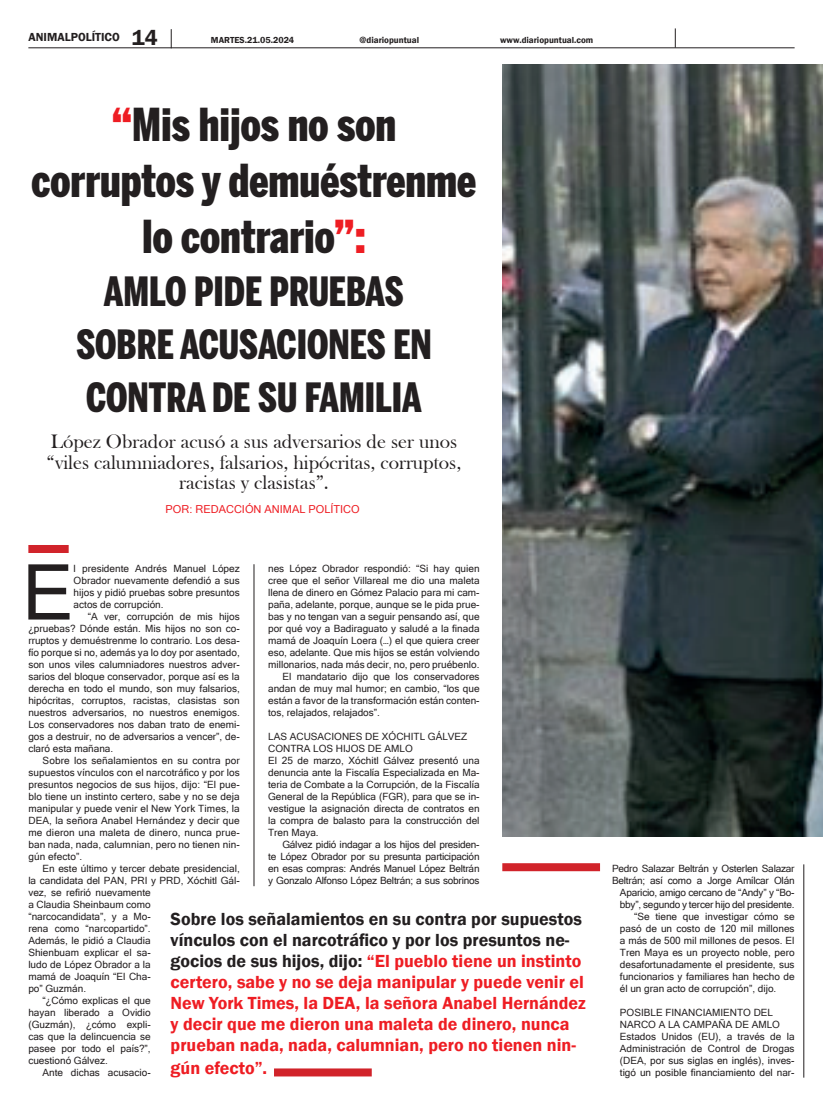
<style>
.page{position:relative;width:823px;height:1106px;background:#fff}
.page>*{position:absolute;margin:0;border:0;box-sizing:border-box;transform-origin:0 0}
.t1{font:77.1px "Microsoft Sans Serif";color:#231f20}
.t2{font:900 45px/56px "Benton Sans Comp";color:#231f20;text-align:center}
.t3{font:900 40px "Benton Sans Comp";color:#231f20}
.t4{font:600 22px "Franklin Gothic";color:#231f20}
.t5{font:20px/20px "Bask Old Face";color:#231f20;text-align:center}
.t6{font:600 18px/21px "Franklin Gothic";color:#ee1d23}
.t7{font:600 12px "Franklin Gothic";color:#231f20}
.t8{font:11px "Microsoft Sans Serif";color:#ee1d23}
.t9{font:10px/12px "Microsoft Sans Serif";color:#231f20;text-align:justify}
.t10{font:10px/12px "Microsoft Sans Serif";letter-spacing:-.02em;color:#231f20;text-align:right}
.t11{font:600 9px "Franklin Gothic";color:#231f20}
.s1{color:#ee1d23}
.s2{color:#231f20}
</style>
<div class="page">
<hr style="left:28px;top:47px;width:766px;height:1px;background:#231f20">
<svg style="left:674px;top:28px;width:1px;height:20px"></svg>
<svg style="left:171px;top:29px;width:1px;height:19px"></svg>
<img style="left:502px;top:65px;width:320px;height:771px">
<div style="left:502px;top:863px;width:97px;height:8px;background:#d1232a"></div>
<div style="left:274px;top:1068px;width:97px;height:8px;background:#d1232a"></div>
<hr style="left:253px;top:564px;width:1px;height:322px;background:#231f20">
<hr style="left:803px;top:864px;width:1px;height:213px;background:#231f20">
<div style="left:28px;top:545px;width:41px;height:8px;background:#d1232a"></div>
<p class="t7" style="left:28px;top:29px;width:93px">ANIMALPOLÍTICO</p>
<p class="t4" style="left:132px;top:25px;width:27px">14</p>
<p class="t11" style="left:211px;top:34px;width:85px">MARTES.21.05.2024</p>
<p class="t11" style="left:359px;top:34px;width:61px">@diariopuntual</p>
<p class="t11" style="left:500px;top:34px;width:95px">www.diariopuntual.com</p>
<p class="t2" style="left:112px;top:97px;width:286px"><span class="s1">“</span>Mis hijos no son</p>
<p class="t2" style="left:32px;top:153px;width:446px">corruptos y demuéstrenme lo contrario<span class="s1">”:</span></p>
<p class="t3" style="left:104px;top:268px;width:301px">AMLO PIDE PRUEBAS</p>
<p class="t3" style="left:76px;top:321px;width:357px">SOBRE ACUSACIONES EN</p>
<p class="t3" style="left:86px;top:374px;width:337px">CONTRA DE SU FAMILIA</p>
<p class="t5" style="left:47px;top:432px;width:415px">López Obrador acusó a sus adversarios de ser unos “viles calumniadores, falsarios, hipócritas, corruptos, racistas y clasistas”.</p>
<p class="t8" style="left:165px;top:502px;width:195px">POR: REDACCIÓN ANIMAL POLÍTICO</p>
<p class="t1" style="left:22px;top:542px;width:53px">E</p>
<p class="t9" style="left:74px;top:562px;width:167px">l presidente Andrés Manuel López Obrador nuevamente defendió a sus hijos y pidió pruebas sobre presuntos actos de corrupción.</p>
<p class="t9" style="left:268px;top:562px;width:213px">nes López Obrador respondió: “Si hay quien cree que el señor Villareal me dio una maleta llena de dinero en Gómez Palacio para mi cam&shy;paña, adelante, porque, aunque se le pida prue&shy;bas y no tengan van a seguir pensando así, que por qué voy a Badiraguato y saludé a la finada mamá de Joaquín Loera (…) el que quiera creer eso, adelante. Que mis hijos se están volviendo millonarios, nada más decir, no, pero pruébenlo.</p>
<p class="t9" style="left:268px;top:670px;width:213px;text-indent:14px">El mandatario dijo que los conservadores andan de muy mal humor; en cambio, “los que están a favor de la transformación están conten&shy;tos, relajados, relajados”.</p>
<p class="t9" style="left:268px;top:730px;width:201px">LAS ACUSACIONES DE XÓCHITL GÁLVEZ<br>CONTRA LOS HIJOS DE AMLO</p>
<p class="t9" style="left:268px;top:754px;width:213px">El 25 de marzo, Xóchitl Gálvez presentó una denuncia ante la Fiscalía Especializada en Ma&shy;teria de Combate a la Corrupción, de la Fiscalía General de la República (FGR), para que se in&shy;vestigue la asignación directa de contratos en la compra de balasto para la construcción del Tren Maya.</p>
<p class="t9" style="left:268px;top:838px;width:213px;text-indent:14px">Gálvez pidió indagar a los hijos del presiden&shy;te López Obrador por su presunta participación en esas compras: Andrés Manuel López Beltrán y Gonzalo Alfonso López Beltrán; a sus sobrinos</p>
<p class="t6" style="left:170px;top:908px;width:416px"><span class="s2">Sobre los señalamientos en su contra por supuestos vínculos con el narcotráfico y por los presuntos ne&shy;gocios de sus hijos, dijo:</span> “El pueblo tiene un instinto certero, sabe y no se deja manipular y puede venir el New York Times, la DEA, la señora Anabel Hernández y decir que me dieron una maleta de dinero, nunca prueban nada, nada, calumnian, pero no tienen nin-</p>
<p class="t6" style="left:170px;top:1057px;width:98px">gún efecto”.</p>
<p class="t9" style="left:28px;top:610px;width:213px;text-indent:59px">“A ver, corrupción de mis hijos ¿pruebas? Dónde están. Mis hijos no son co&shy;rruptos y demuéstrenme lo contrario. Los desa&shy;fío porque si no, además ya lo doy por asentado, son unos viles calumniadores nuestros adver&shy;sarios del bloque conservador, porque así es la derecha en todo el mundo, son muy falsarios, hipócritas, corruptos, racistas, clasistas son nuestros adversarios, no nuestros enemigos.<br>Los conservadores nos daban trato de enemi&shy;gos a destruir, no de adversarios a vencer”, de&shy;claró esta mañana.</p>
<p class="t9" style="left:28px;top:754px;width:213px;text-indent:14px">Sobre los señalamientos en su contra por supuestos vínculos con el narcotráfico y por los presuntos negocios de sus hijos, dijo: “El pue&shy;blo tiene un instinto certero, sabe y no se deja manipular y puede venir el New York Times, la DEA, la señora Anabel Hernández y decir que me dieron una maleta de dinero, nunca prue&shy;ban nada, nada, calumnian, pero no tienen nin&shy;gún efecto”.</p>
<p class="t9" style="left:28px;top:862px;width:213px;text-align:left;text-indent:14px">En este último y tercer debate presidencial, la candidata del PAN, PRI y PRD, Xóchitl Gál&shy;vez, se refirió nuevamente<br>a Claudia Sheinbaum como<br>“narcocandidata”, y a Mo-<br>rena como “narcopartido”.<br>Además, le pidió a Claudia<br>Shienbuam explicar el sa-<br>ludo de López Obrador a la<br>mamá de Joaquín “El Cha-<br>po” Guzmán.</p>
<p class="t9" style="left:28px;top:994px;width:124px;text-indent:14px">“¿Cómo explicas el que hayan liberado a Ovidio (Guzmán), ¿cómo expli&shy;cas que la delincuencia se pasee por todo el país?”, cuestionó Gálvez.</p>
<p class="t9" style="left:43px;top:1066px;width:110px">Ante dichas acusacio-</p>
<p class="t10" style="left:611px;top:862px;width:184px">Pedro Salazar Beltrán y Osterlen Salazar Beltrán; así como a Jorge Amílcar Olán Aparicio, amigo cercano de “Andy” y “Bo&shy;bby”, segundo y tercer hijo del presidente.</p>
<p class="t9" style="left:619px;top:910px;width:176px;text-indent:14px">“Se tiene que investigar cómo se pasó de un costo de 120 mil millones a más de 500 mil millones de pesos. El Tren Maya es un proyecto noble, pero desafortunadamente el presidente, sus funcionarios y familiares han hecho de él un gran acto de corrupción”, dijo.</p>
<p class="t9" style="left:619px;top:1006px;width:161px">POSIBLE FINANCIAMIENTO DEL<br>NARCO A LA CAMPAÑA DE AMLO</p>
<p class="t9" style="left:619px;top:1030px;width:176px">Estados Unidos (EU), a través de la Administración de Control de Drogas (DEA, por sus siglas en inglés), inves&shy;tigó un posible financiamiento del nar-</p>
</div>
